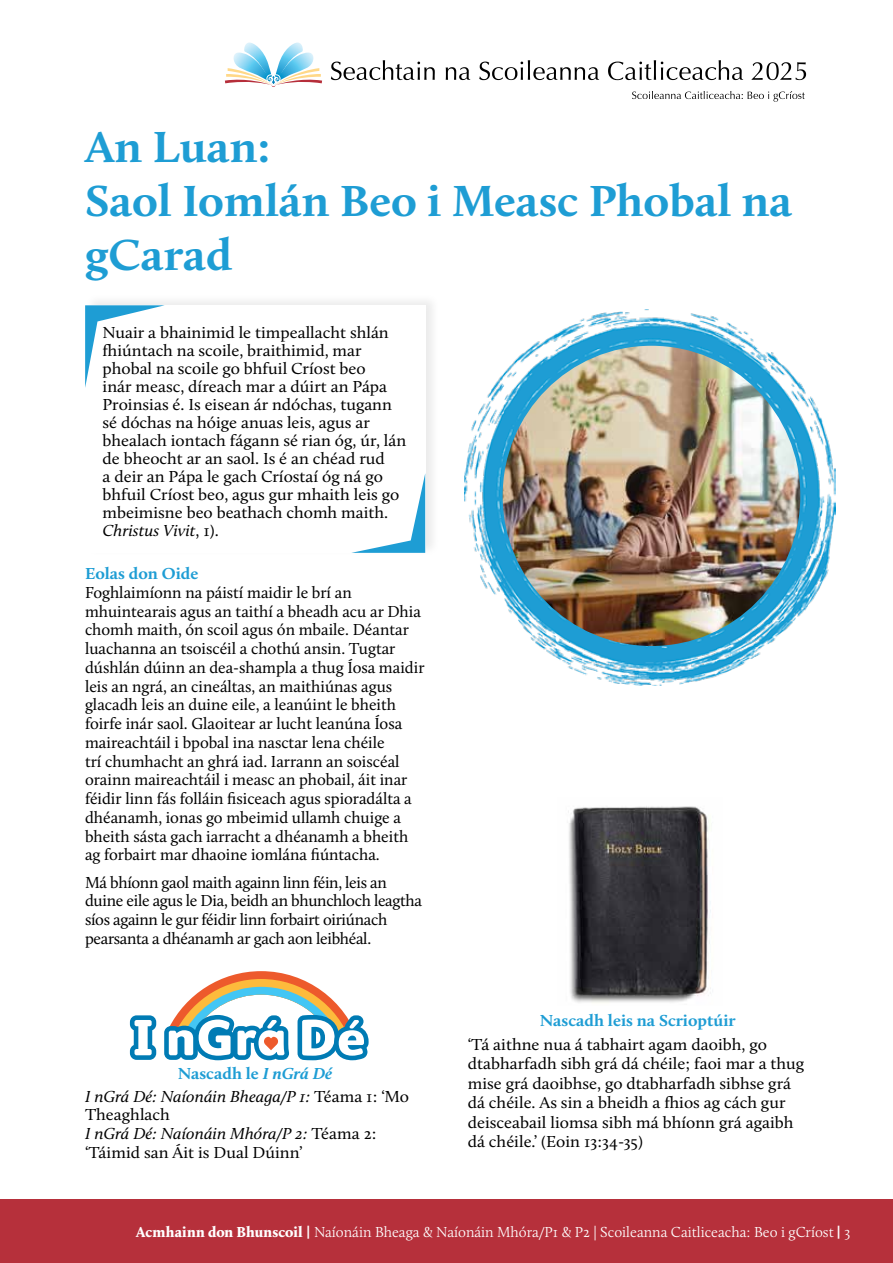
<style>
.page{position:relative;width:893px;height:1263px;background:#fff}
.page>*{position:absolute;margin:0;border:0;box-sizing:border-box;transform-origin:0 0}
.t1{font:700 45px/54px "Calluna";color:#1e9dd4;scale:1.05 1}
.t2{font:16.5px/18px "Calluna";color:#000;scale:1.05 1}
.t3{font:16.5px/18.8px "Calluna";color:#000}
.t4{font:16.5px/18.8px "Calluna";letter-spacing:-.02em;color:#000}
.t5{font:italic 16.5px/23px "Calluna";color:#000;scale:1.05 1}
.t6{font:700 16.5px "Calluna";color:#1e9dd4;scale:1.05 1}
.t7{font:300 15px "Calluna";color:#fff}
.s1{font-style:italic}
.s2{font-weight:700;font-style:normal;color:#1e9dd4}
.s3{font-weight:700;color:#1e9dd4}
.s4{font-style:normal}
.s5{font-weight:900}
.s6{font-family:"Karmina";font-weight:700}
</style>
<div class="page">
<div style="left:0;top:1199px;width:893px;height:64px;background:#b6303b"></div>
<svg style="left:225px;top:43px;width:97px;height:44px"></svg>
<svg style="left:632px;top:91px;width:173px;height:11px"></svg>
<svg style="left:331px;top:60px;width:104px;height:20px"></svg>
<svg style="left:446px;top:67px;width:24px;height:13px"></svg>
<svg style="left:479px;top:60px;width:120px;height:20px"></svg>
<svg style="left:608px;top:60px;width:135px;height:20px"></svg>
<svg style="left:751px;top:62px;width:55px;height:18px"></svg>
<img style="left:465px;top:310px;width:371px;height:375px">
<img style="left:503px;top:346px;width:297px;height:300px">
<div style="left:84px;top:293px;width:357px;height:264px;background:#000;opacity:.08"></div>
<div style="left:85px;top:305px;width:340px;height:248px;background:#fff"></div>
<svg style="left:85px;top:305px;width:80px;height:83px"></svg>
<svg style="left:351px;top:475px;width:74px;height:78px"></svg>
<svg style="left:130px;top:1015px;width:26px;height:45px"></svg>
<svg style="left:164px;top:971px;width:205px;height:89px"></svg>
<img style="left:568px;top:806px;width:143px;height:197px">
<h1 class="t1" style="left:85px;top:119px;width:675px">An Luan:<br>Saol Iomlán Beo i Measc Phobal na gCarad</h1>
<p class="t2" style="left:103px;top:323px;width:291px">Nuair a bhainimid le timpeallacht shlán fhiúntach na scoile, braithimid, mar phobal na scoile go bhfuil Críost beo<br>inár measc, díreach mar a dúirt an Pápa Proinsias é. Is eisean ár ndóchas, tugann sé dóchas na hóige anuas leis, agus ar bhealach iontach fágann sé rian óg, úr, lán de bheocht ar an saol. Is é an chéad rud<br>a deir an Pápa le gach Críostaí óg ná go bhfuil Críost beo, agus gur mhaith leis go mbeimisne beo beathach chomh maith.<br><span class="s1">Christus Vivit</span>, 1).</p>
<p class="t6" style="left:85px;top:563px;width:110px">Eolas don Oide</p>
<p class="t3" style="left:85px;top:583px;width:341px">Foghlaimíonn na páistí maidir le brí an mhuintearais agus an taithí a bheadh acu ar Dhia chomh maith, ón scoil agus ón mbaile. Déantar luachanna an tsoiscéil a chothú ansin. Tugtar dúshlán dúinn an dea-shampla a thug Íosa maidir leis an ngrá, an cineáltas, an maithiúnas agus glacadh leis an duine eile, a leanúint le bheith foirfe inár saol. Glaoitear ar lucht leanúna Íosa maireachtáil i bpobal ina nasctar lena chéile<br>trí chumhacht an ghrá iad. Iarrann an soiscéal orainn maireachtáil i measc an phobail, áit inar féidir linn fás folláin fisiceach agus spioradálta a dhéanamh, ionas go mbeimid ullamh chuige a bheith sásta gach iarracht a dhéanamh a bheith ag forbairt mar dhaoine iomlána fiúntacha.</p>
<p class="t4" style="left:85px;top:873px;width:339px">Má bhíonn gaol maith againn linn féin, leis an duine eile agus le Dia, beidh an bhunchloch leagtha síos againn le gur féidir linn forbairt oiriúnach pearsanta a dhéanamh ar gach aon leibhéal.</p>
<p class="t5" style="left:85px;top:1061px;width:310px;text-indent:93px"><span class="s2">Nascadh le</span> <span class="s3">I nGrá Dé<br></span>I nGrá Dé: Naíonáin Bheaga/P 1: <span class="s4">Téama 1: ‘Mo</span></p>
<p class="t2" style="left:85px;top:1105px;width:279px;line-height:18.8px">Theaghlach<br><span class="s1">I nGrá Dé: Naíonáin Mhóra/P 2:</span> Téama 2: ‘Táimid san Áit is Dual Dúinn’</p>
<p class="t6" style="left:540px;top:1010px;width:188px">Nascadh leis na Scrioptúir</p>
<p class="t2" style="left:468px;top:1034px;width:322px;line-height:19.5px">‘Tá aithne nua á tabhairt agam daoibh, go dtabharfadh sibh grá dá chéile; faoi mar a thug mise grá daoibhse, go dtabharfadh sibhse grá dá chéile. As sin a bheidh a fhios ag cách gur deisceabail liomsa sibh má bhíonn grá agaibh dá chéile.’ (Eoin 13:34-35)</p>
<p class="t7" style="left:136px;top:1223px;width:716px"><span class="s5">Acmhainn don Bhunscoil</span> <span class="s6">|</span> Naíonáin Bheaga &amp; Naíonáin Mhóra/P1 &amp; P2 | Scoileanna Caitliceacha: Beo i gCríost <span class="s6">|</span> 3</p>
</div>
